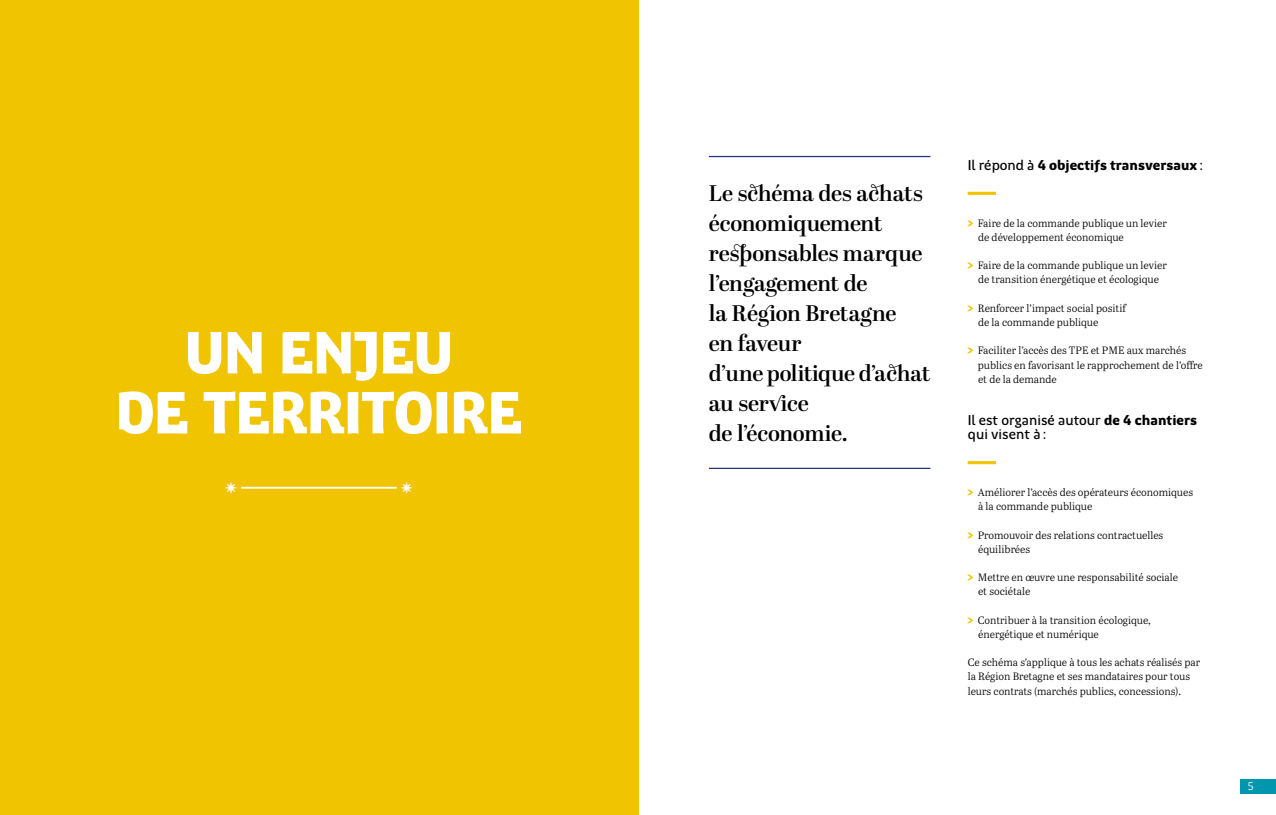
<style>
.page{position:relative;width:1276px;height:815px;background:#fff}
.page>*{position:absolute;margin:0;border:0;box-sizing:border-box;transform-origin:0 0}
.t1{font:900 60px/60px "Region Bretagne New";letter-spacing:-.02em;color:#fff;text-align:center}
.t2{font:600 22.5px/30px "Abril Display";letter-spacing:-.02em;color:#000}
.t3{font:900 17.5px "Region Bretagne New";color:#fff}
.t4{font:500 14.38px/14.1px "Region Bretagne New";color:#000}
.t5{font:900 14.38px "Region Bretagne New";color:#000}
.t6{font:11.25px "Region Bretagne New";color:#fff}
.t7{font:10.62px/14.1px "Abril Text Lt";color:#000}
.s1{font-weight:500}
.s2{font-family:"Region Bretagne New";font-weight:900;font-size:14.38px;color:#f0c400}
.s3{font-weight:900}
</style>
<div class="page">
<div style="left:0;top:0;width:638px;height:815px;background:#f0c400"></div>
<hr style="left:967px;top:192px;width:29px;height:3px;background:#f0c400">
<hr style="left:967px;top:461px;width:29px;height:3px;background:#f0c400">
<hr style="left:241px;top:487px;width:156px;height:2px;background:#fff">
<hr style="left:709px;top:468px;width:221px;height:1px;background:#253081">
<hr style="left:709px;top:156px;width:221px;height:1px;background:#253081">
<div style="left:1240px;top:780px;width:36px;height:14px;background:#0096ae"></div>
<h1 class="t1" style="left:115px;top:324px;width:409px">UN ENJEU<br>DE TERRITOIRE</h1>
<h3 class="t3" style="left:225px;top:478px;width:15px">k</h3>
<h3 class="t3" style="left:400px;top:478px;width:15px">k</h3>
<h2 class="t2" style="left:709px;top:180px;width:223px">Le schéma des achats économiquement responsables marque l’engagement de<br>la Région Bretagne<br>en faveur<br>d’une politique d’achat au service<br>de l’économie.</h2>
<h3 class="t5" style="left:967px;top:157px;width:237px"><span class="s1">Il répond à</span> 4 objectifs transversaux<span class="s1">:</span></h3>
<p class="t7" style="left:978px;top:216px;width:190px;text-indent:-12px"><span class="s2">&gt;</span> Faire de la commande publique un levier de développement économique</p>
<p class="t7" style="left:966px;top:258px;width:202px;text-align:center"><span class="s2">&gt;</span> Faire de la commande publique un levier de transition énergétique et écologique</p>
<p class="t7" style="left:978px;top:301px;width:149px;text-indent:-12px"><span class="s2">&gt;</span> Renforcer l’impact social positif de la commande publique</p>
<p class="t7" style="left:978px;top:343px;width:226px;text-indent:-12px"><span class="s2">&gt;</span> Faciliter l’accès des TPE et PME aux marchés publics en favorisant le rapprochement de l’offre et de la demande</p>
<h3 class="t4" style="left:967px;top:414px;width:231px">Il est organisé autour <span class="s3">de 4 chantiers </span>qui visent à:</h3>
<p class="t7" style="left:978px;top:485px;width:216px;text-indent:-12px"><span class="s2">&gt;</span> Améliorer l’accès des opérateurs économiques à la commande publique</p>
<p class="t7" style="left:978px;top:527px;width:187px;text-indent:-12px"><span class="s2">&gt;</span> Promouvoir des relations contractuelles équilibrées</p>
<p class="t7" style="left:978px;top:570px;width:201px;text-indent:-12px"><span class="s2">&gt;</span> Mettre en œuvre une responsabilité sociale et sociétale</p>
<p class="t7" style="left:978px;top:612px;width:174px;text-indent:-12px"><span class="s2">&gt;</span> Contribuer à la transition écologique, énergétique et numérique</p>
<p class="t7" style="left:967px;top:655px;width:234px">Ce schéma s’applique à tous les achats réalisés par la Région Bretagne et ses mandataires pour tous leurs contrats (marchés publics, concessions).</p>
<p class="t6" style="left:1247px;top:780px;width:8px">5</p>
</div>
